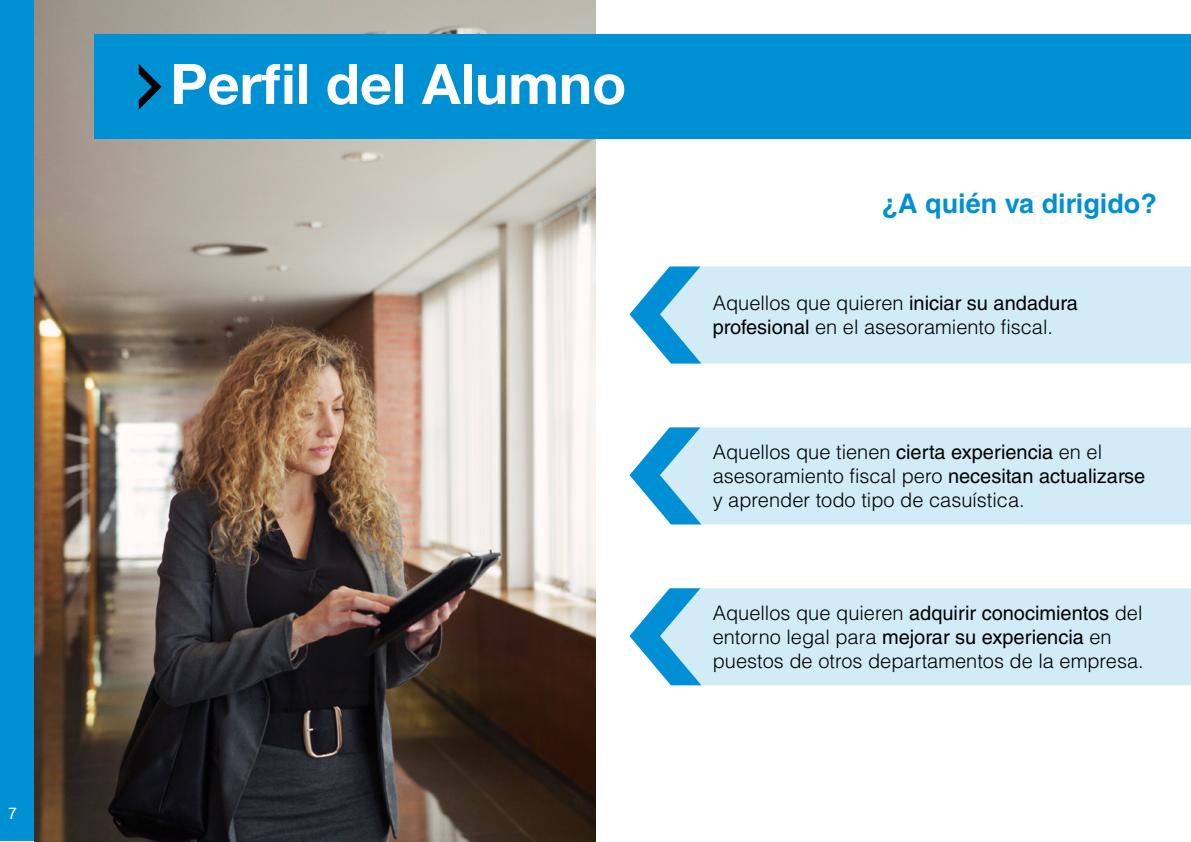
<style>
.page{position:relative;width:1191px;height:842px;background:#fff}
.page>*{position:absolute;margin:0;border:0;box-sizing:border-box;transform-origin:0 0}
.t1{font:700 56px "Helvetica Neue LT Std";color:#fff}
.t2{font:700 27px "Helvetica LT Std";color:#0090d4}
.t3{font:300 20px/24px "Helvetica LT Std";color:#000}
.t4{font:16px "Arial";color:#fff}
.s1{font-weight:400}
</style>
<div class="page">
<div style="left:0;top:0;width:34px;height:841px;background:#0090d4"></div>
<img style="left:34px;top:0;width:561px;height:842px">
<div style="left:94px;top:35px;width:1096px;height:104px;background:#0090d4"></div>
<svg style="left:139px;top:64px;width:23px;height:46px"></svg>
<div style="left:701px;top:266px;width:490px;height:98px;background:#d1ebf7"></div>
<svg style="left:629px;top:266px;width:72px;height:98px"></svg>
<div style="left:701px;top:427px;width:490px;height:97px;background:#d1ebf7"></div>
<svg style="left:629px;top:427px;width:72px;height:97px"></svg>
<div style="left:701px;top:588px;width:490px;height:97px;background:#d1ebf7"></div>
<svg style="left:629px;top:588px;width:72px;height:97px"></svg>
<p class="t4" style="left:8px;top:803px;width:10px">7</p>
<h1 class="t1" style="left:170px;top:49px;width:458px">Perfil del Alumno</h1>
<h2 class="t2" style="left:881px;top:187px;width:277px">¿A quién va dirigido?</h2>
<p class="t3" style="left:712px;top:291px;width:367px">Aquellos que quieren <span class="s1">iniciar su andadura profesional</span> en el asesoramiento fiscal.</p>
<p class="t3" style="left:712px;top:440px;width:434px">Aquellos que tienen <span class="s1">cierta experiencia</span> en el asesoramiento fiscal pero <span class="s1">necesitan actualizarse </span>y aprender todo tipo de casuística.</p>
<p class="t3" style="left:712px;top:601px;width:432px">Aquellos que quieren <span class="s1">adquirir conocimientos</span> del entorno legal para <span class="s1">mejorar su experiencia</span> en puestos de otros departamentos de la empresa.</p>
</div>
